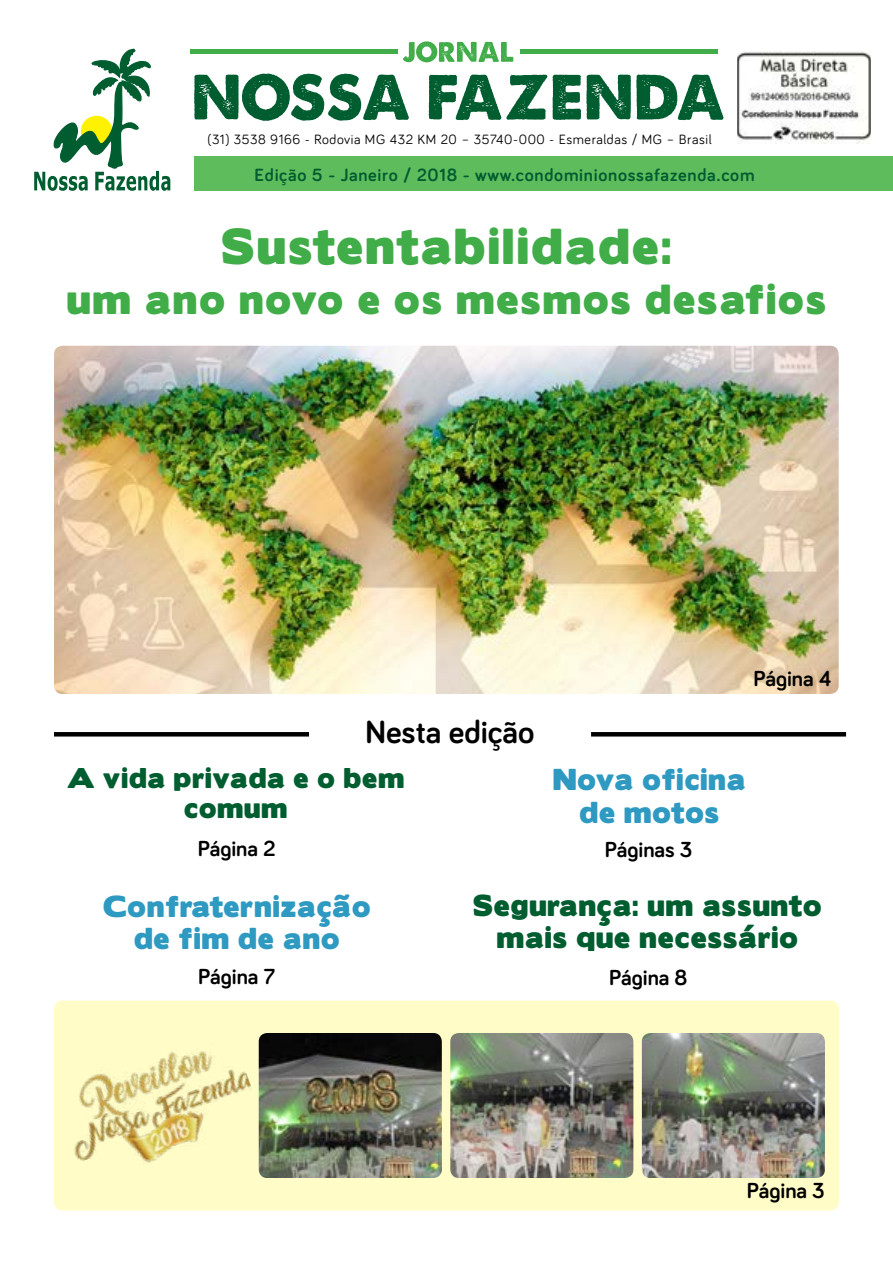
<style>
.page{position:relative;width:893px;height:1263px;background:#fff}
.page>*{position:absolute;margin:0;border:0;box-sizing:border-box;transform-origin:0 0}
.t1{font:45px "Boris Black Bloxx";letter-spacing:.06em;color:#41ad49}
.t2{font:37.5px "Boris Black Bloxx";letter-spacing:.06em;color:#41ad49}
.t3{font:700 33px "Bariol";color:#000}
.t4{font:27px/32.4px "Boris Black Bloxx";letter-spacing:.04em;color:#2e99c1;text-align:center}
.t5{font:27px/32.4px "Boris Black Bloxx";letter-spacing:.04em;color:#005d30;text-align:center}
.t6{font:25.5px/30.6px "Boris Black Bloxx";letter-spacing:.04em;color:#005d30;text-align:center}
.t7{font:700 22.5px "Bariol";color:#000}
.t8{font:700 18.3px "Bariol";letter-spacing:.04em;color:#005d30}
.t9{font:13.8px "Bariol";letter-spacing:.04em;color:#000}
</style>
<div class="page">
<div style="left:194px;top:157px;width:699px;height:34px;background:#5fbc5d"></div>
<hr style="left:520px;top:50px;width:198px;height:4px;background:#41ad49">
<hr style="left:190px;top:50px;width:207px;height:4px;background:#41ad49">
<svg style="left:34px;top:48px;width:136px;height:143px"></svg>
<svg style="left:194px;top:74px;width:530px;height:47px"></svg>
<svg style="left:403px;top:41px;width:110px;height:21px"></svg>
<img style="left:738px;top:51px;width:133px;height:93px">
<hr style="left:591px;top:732px;width:255px;height:4px;background:#000">
<hr style="left:54px;top:732px;width:255px;height:4px;background:#000">
<div style="left:54px;top:1000px;width:785px;height:210px;background:#fffcc7;border-radius:9px"></div>
<img style="left:54px;top:346px;width:785px;height:348px">
<img style="left:264px;top:1033px;width:178px;height:145px">
<img style="left:450px;top:1033px;width:183px;height:145px">
<img style="left:642px;top:1033px;width:183px;height:145px">
<img style="left:74px;top:1033px;width:190px;height:145px">
<p class="t9" style="left:208px;top:130px;width:506px">(31) 3538 9166 - Rodovia MG 432 KM 20 – 35740-000 - Esmeraldas / MG – Brasil</p>
<h3 class="t8" style="left:255px;top:162px;width:501px">Edição 5 - Janeiro / 2018 - www.condominionossafazenda.com</h3>
<h1 class="t1" style="left:222px;top:213px;width:451px">Sustentabilidade:</h1>
<h2 class="t2" style="left:67px;top:271px;width:761px">um ano novo e os mesmos desafios</h2>
<h3 class="t3" style="left:366px;top:710px;width:170px">Nesta edição</h3>
<h3 class="t6" style="left:67px;top:763px;width:338px">A vida privada e o bem comum</h3>
<h3 class="t7" style="left:198px;top:833px;width:79px">Página 2</h3>
<h3 class="t7" style="left:753px;top:663px;width:80px">Página 4</h3>
<h3 class="t4" style="left:553px;top:764px;width:194px">Nova oficina de motos</h3>
<h3 class="t7" style="left:605px;top:834px;width:89px">Páginas 3</h3>
<h3 class="t4" style="left:103px;top:891px;width:269px">Confraternização de fim de ano</h3>
<h3 class="t5" style="left:473px;top:890px;width:350px">Segurança: um assunto mais que necessário</h3>
<h3 class="t7" style="left:198px;top:961px;width:78px">Página 7</h3>
<h3 class="t7" style="left:609px;top:962px;width:80px">Página 8</h3>
<h3 class="t7" style="left:747px;top:1175px;width:80px">Página 3</h3>
</div>
